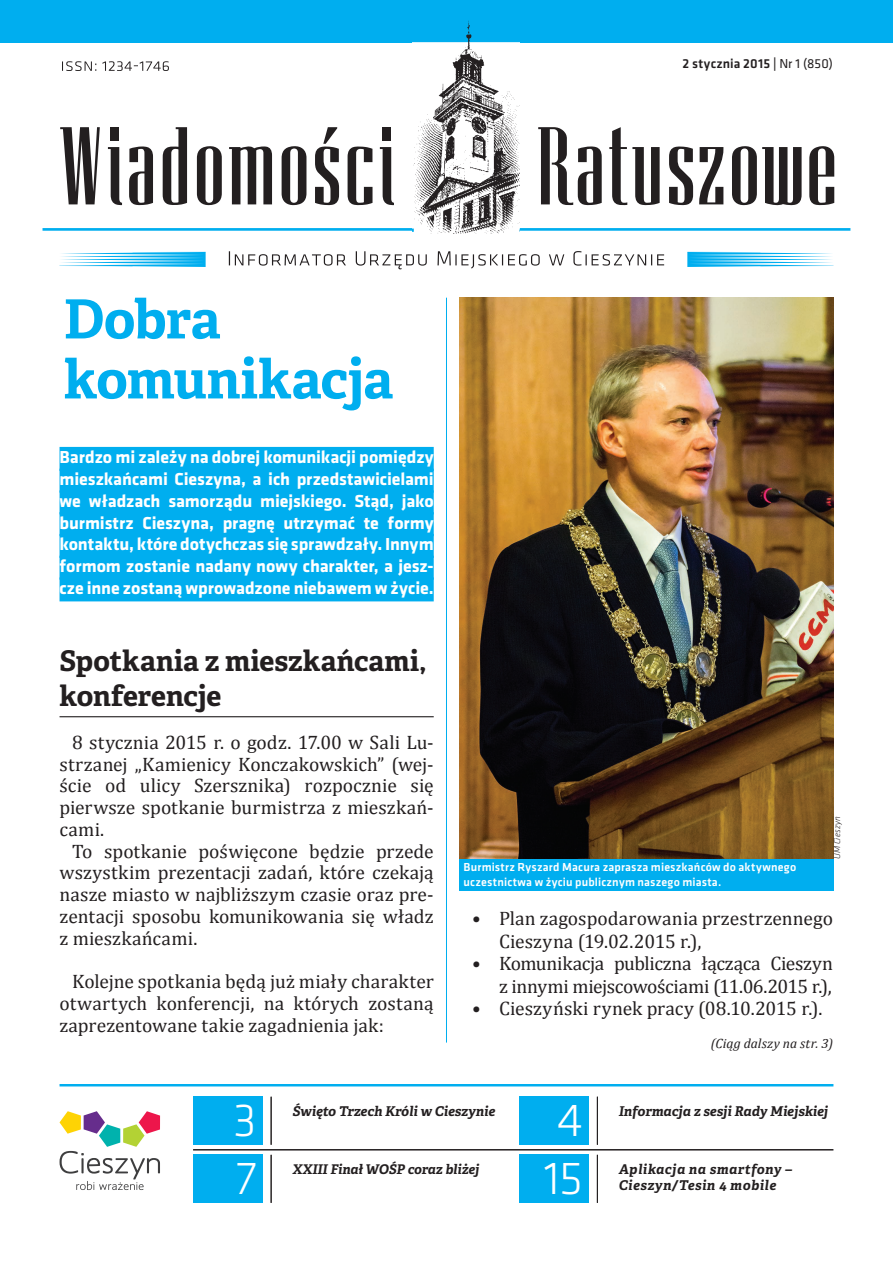
<style>
.page{position:relative;width:893px;height:1263px;background:#fff}
.page>*{position:absolute;margin:0;border:0;box-sizing:border-box;transform-origin:0 0}
.t1{font:700 54px/60px "Adelle Basic";letter-spacing:-.015em;color:#00aeef}
.t2{font:300 48px/58.2px "Klavika";color:#fff}
.t3{font:700 28.5px/34.2px "Adelle Basic";color:#231f20}
.t4{font:19.5px/21.8px "Cambria";color:#231f20;text-align:justify}
.t5{font:19.5px/22.5px "Cambria";letter-spacing:-.02em;color:#231f20;text-align:right}
.t6{font:700 18px/21.8px "Klavika";letter-spacing:-.005em;color:#fff;text-align:justify}
.t7{font:italic 700 13.5px "Adelle Basic";color:#231f20}
.t8{font:italic 700 13.5px/16.2px "Adelle Basic";letter-spacing:.04em;color:#231f20}
.t9{font:500 13.5px "Klavika";letter-spacing:.01em;color:#231f20}
.t10{font:italic 13.5px "Cambria";letter-spacing:.01em;color:#231f20}
.t11{font:italic 700 13.35px "Adelle Basic";color:#231f20}
.t12{font:500 12px/14.4px "Klavika";letter-spacing:.015em;color:#fff}
.t13{font:italic 300 9px "Klavika";letter-spacing:.02em;color:#231f20}
.s1{font-weight:400}
</style>
<div class="page">
<div style="left:0;top:0;width:893px;height:43px;background:#00aeef"></div>
<hr style="left:43px;top:228px;width:371px;height:3px;background:#00aeef">
<hr style="left:519px;top:228px;width:331px;height:3px;background:#00aeef">
<svg style="left:59px;top:252px;width:147px;height:15px"></svg>
<svg style="left:687px;top:252px;width:146px;height:15px"></svg>
<img style="left:413px;top:20px;width:107px;height:213px">
<svg style="left:809px;top:146px;width:25px;height:59px"></svg>
<svg style="left:699px;top:147px;width:24px;height:57px"></svg>
<svg style="left:669px;top:146px;width:24px;height:59px"></svg>
<svg style="left:609px;top:127px;width:51px;height:78px"></svg>
<svg style="left:732px;top:146px;width:70px;height:59px"></svg>
<svg style="left:538px;top:127px;width:64px;height:78px"></svg>
<svg style="left:197px;top:146px;width:25px;height:59px"></svg>
<svg style="left:282px;top:146px;width:24px;height:59px"></svg>
<svg style="left:129px;top:146px;width:24px;height:59px"></svg>
<div style="left:383px;top:127px;width:8px;height:13px;background:#231f20"></div>
<svg style="left:380px;top:147px;width:14px;height:58px"></svg>
<div style="left:111px;top:127px;width:8px;height:13px;background:#231f20"></div>
<svg style="left:108px;top:147px;width:14px;height:58px"></svg>
<svg style="left:229px;top:146px;width:43px;height:58px"></svg>
<svg style="left:60px;top:127px;width:40px;height:77px"></svg>
<svg style="left:315px;top:127px;width:24px;height:78px"></svg>
<svg style="left:348px;top:146px;width:24px;height:59px"></svg>
<svg style="left:163px;top:127px;width:24px;height:78px"></svg>
<svg style="left:62px;top:61px;width:107px;height:10px"></svg>
<svg style="left:229px;top:251px;width:435px;height:18px"></svg>
<svg style="left:60px;top:1111px;width:100px;height:79px"></svg>
<hr style="left:193px;top:1149px;width:640px;height:1px;background:#231f20">
<hr style="left:60px;top:1084px;width:773px;height:2px;background:#00aeef">
<div style="left:519px;top:1155px;width:70px;height:48px;background:#00aeef"></div>
<div style="left:519px;top:1097px;width:70px;height:48px;background:#00aeef"></div>
<hr style="left:597px;top:1097px;width:1px;height:48px;background:#231f20">
<hr style="left:597px;top:1155px;width:1px;height:48px;background:#231f20">
<div style="left:193px;top:1155px;width:70px;height:48px;background:#00aeef"></div>
<div style="left:193px;top:1097px;width:70px;height:48px;background:#00aeef"></div>
<hr style="left:271px;top:1097px;width:1px;height:48px;background:#231f20">
<hr style="left:271px;top:1155px;width:1px;height:48px;background:#231f20">
<img style="left:459px;top:298px;width:374px;height:561px">
<div style="left:459px;top:859px;width:374px;height:31px;background:#00aeef"></div>
<div style="left:60px;top:447px;width:374px;height:24px;background:#00aeef"></div>
<div style="left:60px;top:469px;width:374px;height:24px;background:#00aeef"></div>
<div style="left:60px;top:490px;width:374px;height:24px;background:#00aeef"></div>
<div style="left:60px;top:512px;width:374px;height:24px;background:#00aeef"></div>
<div style="left:60px;top:534px;width:374px;height:24px;background:#00aeef"></div>
<div style="left:60px;top:556px;width:374px;height:24px;background:#00aeef"></div>
<div style="left:60px;top:577px;width:374px;height:24px;background:#00aeef"></div>
<hr style="left:60px;top:716px;width:374px;height:1px;background:#231f20">
<hr style="left:446px;top:298px;width:1px;height:744px;background:#00aeef">
<p class="t9" style="left:683px;top:55px;width:152px">2 stycznia 2015 | <span class="s1">Nr 1 (850)</span></p>
<h1 class="t1" style="left:64px;top:290px;width:331px">Dobra komunikacja</h1>
<p class="t6" style="left:60px;top:446px;width:376px">Bardzo mi zależy na dobrej komunikacji pomiędzy mieszkańcami Cieszyna, a ich przedstawicielami we władzach samorządu miejskiego. Stąd, jako burmistrz Cieszyna, pragnę utrzymać te formy kontaktu, które dotychczas się sprawdzały. Innym formom zostanie nadany nowy charakter, a jesz&shy;cze inne zostaną wprowadzone niebawem w życie.</p>
<h3 class="t3" style="left:60px;top:644px;width:368px">Spotkania z mieszkańcami, konferencje</h3>
<p class="t4" style="left:60px;top:731px;width:376px;text-indent:13px">8 stycznia 2015 r. o godz. 17.00 w Sali Lu&shy;strzanej „Kamienicy Konczakowskich” (wej&shy;ście od ulicy Szersznika) rozpocznie się pierwsze spotkanie burmistrza z mieszkań&shy;cami.</p>
<p class="t4" style="left:60px;top:840px;width:376px;text-indent:13px">To spotkanie poświęcone będzie przede wszystkim prezentacji zadań, które czekają nasze miasto w najbliższym czasie oraz pre&shy;zentacji sposobu komunikowania się władz z mieszkańcami.</p>
<p class="t4" style="left:60px;top:970px;width:376px;text-indent:13px">Kolejne spotkania będą już miały charakter otwartych konferencji, na których zostaną zaprezentowane takie zagadnienia jak:</p>
<p class="t12" style="left:464px;top:860px;width:334px">Burmistrz Ryszard Macura zaprasza mieszkańców do aktywnego uczestnictwa w życiu publicznym naszego miasta.</p>
<p class="t13" style="left:832px;top:859px;width:44px;rotate:-90deg">UM Cieszyn</p>
<p class="t4" style="left:499px;top:907px;width:335px;line-height:22.5px;text-indent:-27px">• Plan zagospodarowania przestrzennego<br>Cieszyna (19.02.2015 r.),</p>
<p class="t5" style="left:472px;top:952px;width:363px">• Komunikacja publiczna łącząca Cieszyn z innymi miejscowościami (11.06.2015 r.),</p>
<p class="t4" style="left:472px;top:997px;width:352px">• Cieszyński rynek pracy (08.10.2015 r.).</p>
<p class="t10" style="left:711px;top:1035px;width:124px">(Ciąg dalszy na str. 3)</p>
<p class="t7" style="left:292px;top:1102px;width:204px">Święto Trzech Króli w Cieszynie</p>
<h2 class="t2" style="left:233px;top:1090px;width:25px">3<br>7</h2>
<h2 class="t2" style="left:544px;top:1090px;width:40px">4<br>15</h2>
<p class="t11" style="left:292px;top:1161px;width:188px">XXIII Finał WOŚP coraz bliżej</p>
<p class="t7" style="left:619px;top:1102px;width:211px">Informacja z sesji Rady Miejskiej</p>
<p class="t8" style="left:619px;top:1161px;width:175px">Aplikacja na smartfony –<br>Cieszyn/Tesin 4 mobile</p>
</div>
